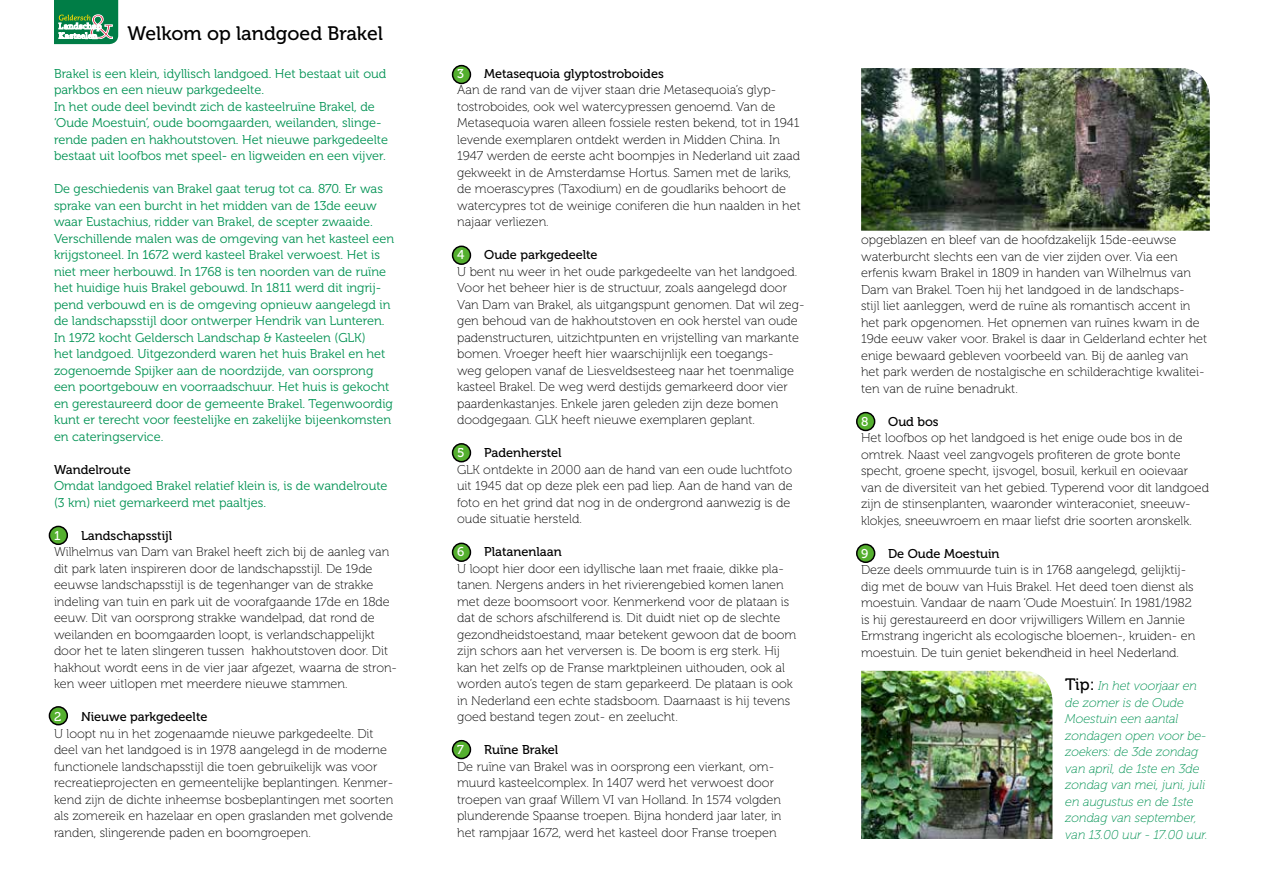
<style>
.page{position:relative;width:1263px;height:893px;background:#fff}
.page>*{position:absolute;margin:0;border:0;box-sizing:border-box;transform-origin:0 0}
.t1{font:19.5px "Museo 500";color:#000}
.t2{font:12.75px/16.5px "Museo 100";color:#000}
.t3{font:12.75px/16.5px "Museo 300";color:#009253}
.t4{font:italic 12.75px/16.5px "Museo 100";color:#009253}
.t5{font:12.75px "Museo 500";color:#000}
.t6{font:12.75px "Museo 500";color:#fff}
.s1{font-family:"Museo 500";font-style:normal;font-size:16.5px;color:#000}
</style>
<div class="page">
<svg style="left:54px;top:0;width:64px;height:44px;background:#3c9768"></svg>
<div style="left:49px;top:526px;width:18px;height:18px;background:#54af2e;border-radius:50%"></div>
<div style="left:49px;top:526px;width:19px;height:19px;border:2px solid #000;border-radius:50%"></div>
<div style="left:49px;top:707px;width:18px;height:18px;background:#54af2e;border-radius:50%"></div>
<div style="left:49px;top:706px;width:19px;height:19px;border:2px solid #000;border-radius:50%"></div>
<div style="left:453px;top:741px;width:17px;height:17px;background:#54af2e;border-radius:50%"></div>
<div style="left:452px;top:740px;width:19px;height:19px;border:2px solid #000;border-radius:50%"></div>
<div style="left:453px;top:543px;width:17px;height:18px;background:#54af2e;border-radius:50%"></div>
<div style="left:452px;top:543px;width:19px;height:19px;border:2px solid #000;border-radius:50%"></div>
<div style="left:453px;top:444px;width:17px;height:18px;background:#54af2e;border-radius:50%"></div>
<div style="left:452px;top:443px;width:19px;height:19px;border:2px solid #000;border-radius:50%"></div>
<div style="left:453px;top:246px;width:17px;height:18px;background:#54af2e;border-radius:50%"></div>
<div style="left:452px;top:246px;width:19px;height:19px;border:2px solid #000;border-radius:50%"></div>
<div style="left:453px;top:66px;width:17px;height:17px;background:#54af2e;border-radius:50%"></div>
<div style="left:452px;top:65px;width:19px;height:19px;border:2px solid #000;border-radius:50%"></div>
<div style="left:857px;top:413px;width:18px;height:17px;background:#54af2e;border-radius:50%"></div>
<div style="left:856px;top:412px;width:19px;height:19px;border:2px solid #000;border-radius:50%"></div>
<div style="left:857px;top:544px;width:18px;height:18px;background:#54af2e;border-radius:50%"></div>
<div style="left:856px;top:544px;width:19px;height:19px;border:2px solid #000;border-radius:50%"></div>
<img style="left:861px;top:68px;width:349px;height:163px">
<img style="left:861px;top:671px;width:191px;height:168px">
<h1 class="t1" style="left:128px;top:23px;width:257px">Welkom op landgoed Brakel</h1>
<p class="t3" style="left:54px;top:65px;width:336px">Brakel is een klein, idyllisch landgoed. Het bestaat uit oud parkbos en een nieuw parkgedeelte.<br>In het oude deel bevindt zich de kasteelruïne Brakel, de ‘Oude Moestuin’, oude boomgaarden, weilanden, slinge&shy;rende paden en hakhoutstoven. Het nieuwe parkgedeelte bestaat uit loofbos met speel- en ligweiden en een vijver.</p>
<p class="t3" style="left:54px;top:181px;width:342px">De geschiedenis van Brakel gaat terug tot ca. 870. Er was sprake van een burcht in het midden van de 13de eeuw waar Eustachius, ridder van Brakel, de scepter zwaaide.<br>Verschillende malen was de omgeving van het kasteel een krijgstoneel. In 1672 werd kasteel Brakel verwoest. Het is niet meer herbouwd. In 1768 is ten noorden van de ruïne het huidige huis Brakel gebouwd. In 1811 werd dit ingrij&shy;pend verbouwd en is de omgeving opnieuw aangelegd in de landschapsstijl door ontwerper Hendrik van Lunteren.<br>In 1972 kocht Geldersch Landschap &amp; Kasteelen (GLK)<br>het landgoed. Uitgezonderd waren het huis Brakel en het zogenoemde Spijker aan de noordzijde, van oorsprong een poortgebouw en voorraadschuur. Het huis is gekocht en gerestaureerd door de gemeente Brakel. Tegenwoordig kunt er terecht voor feestelijke en zakelijke bijeenkomsten en cateringservice.</p>
<p class="t5" style="left:54px;top:462px;width:78px">Wandelroute</p>
<p class="t3" style="left:54px;top:478px;width:335px">Omdat landgoed Brakel relatief klein is, is de wandelroute (3 km) niet gemarkeerd met paaltjes.</p>
<p class="t6" style="left:54px;top:528px;width:8px">1</p>
<p class="t5" style="left:81px;top:528px;width:93px">Landschapsstijl</p>
<p class="t2" style="left:54px;top:544px;width:345px">Wilhelmus van Dam van Brakel heeft zich bij de aanleg van dit park laten inspireren door de landschapsstijl. De 19de eeuwse landschapsstijl is de tegenhanger van de strakke indeling van tuin en park uit de voorafgaande 17de en 18de eeuw. Dit van oorsprong strakke wandelpad, dat rond de weilanden en boomgaarden loopt, is verlandschappelijkt door het te laten slingeren tussen hakhoutstoven door. Dit hakhout wordt eens in de vier jaar afgezet, waarna de stron&shy;ken weer uitlopen met meerdere nieuwe stammen.</p>
<p class="t6" style="left:54px;top:710px;width:9px">2</p>
<p class="t5" style="left:81px;top:710px;width:128px">Nieuwe parkgedeelte</p>
<p class="t2" style="left:54px;top:725px;width:341px">U loopt nu in het zogenaamde nieuwe parkgedeelte. Dit deel van het landgoed is in 1978 aangelegd in de moderne functionele landschapsstijl die toen gebruikelijk was voor recreatieprojecten en gemeentelijke beplantingen. Kenmer&shy;kend zijn de dichte inheemse bosbeplantingen met soorten als zomereik en hazelaar en open graslanden met golvende randen, slingerende paden en boomgroepen.</p>
<p class="t6" style="left:457px;top:66px;width:8px">3</p>
<p class="t5" style="left:484px;top:66px;width:181px">Metasequoia glyptostroboides</p>
<p class="t2" style="left:457px;top:82px;width:345px">Aan de rand van de vijver staan drie Metasequoia’s glyp&shy;tostroboides, ook wel watercypressen genoemd. Van de Metasequoia waren alleen fossiele resten bekend, tot in 1941 levende exemplaren ontdekt werden in Midden China. In 1947 werden de eerste acht boompjes in Nederland uit zaad gekweekt in de Amsterdamse Hortus. Samen met de lariks, de moerascypres (Taxodium) en de goudlariks behoort de watercypres tot de weinige coniferen die hun naalden in het najaar verliezen.</p>
<p class="t6" style="left:457px;top:248px;width:9px">4</p>
<p class="t5" style="left:484px;top:248px;width:115px">Oude parkgedeelte</p>
<p class="t2" style="left:457px;top:263px;width:349px">U bent nu weer in het oude parkgedeelte van het landgoed.<br>Voor het beheer hier is de structuur, zoals aangelegd door Van Dam van Brakel, als uitgangspunt genomen. Dat wil zeg&shy;gen behoud van de hakhoutstoven en ook herstel van oude padenstructuren, uitzichtpunten en vrijstelling van markante bomen. Vroeger heeft hier waarschijnlijk een toegangs-<br>weg gelopen vanaf de Liesveldsesteeg naar het toenmalige kasteel Brakel. De weg werd destijds gemarkeerd door vier paardenkastanjes. Enkele jaren geleden zijn deze bomen doodgegaan. GLK heeft nieuwe exemplaren geplant.</p>
<p class="t6" style="left:457px;top:446px;width:9px">5</p>
<p class="t5" style="left:484px;top:446px;width:79px">Padenherstel</p>
<p class="t2" style="left:457px;top:461px;width:337px">GLK ontdekte in 2000 aan de hand van een oude luchtfoto uit 1945 dat op deze plek een pad liep. Aan de hand van de foto en het grind dat nog in de ondergrond aanwezig is de oude situatie hersteld.</p>
<p class="t6" style="left:457px;top:545px;width:9px">6</p>
<p class="t5" style="left:484px;top:545px;width:79px">Platanenlaan</p>
<p class="t2" style="left:457px;top:560px;width:341px">U loopt hier door een idyllische laan met fraaie, dikke pla&shy;tanen. Nergens anders in het rivierengebied komen lanen met deze boomsoort voor. Kenmerkend voor de plataan is dat de schors afschilferend is. Dit duidt niet op de slechte gezondheidstoestand, maar betekent gewoon dat de boom zijn schors aan het verversen is. De boom is erg sterk. Hij kan het zelfs op de Franse marktpleinen uithouden, ook al worden auto’s tegen de stam geparkeerd. De plataan is ook in Nederland een echte stadsboom. Daarnaast is hij tevens goed bestand tegen zout- en zeelucht.</p>
<p class="t6" style="left:457px;top:743px;width:8px">7</p>
<p class="t5" style="left:484px;top:743px;width:76px">Ruïne Brakel</p>
<p class="t2" style="left:457px;top:758px;width:326px">De ruïne van Brakel was in oorsprong een vierkant, om&shy;muurd kasteelcomplex. In 1407 werd het verwoest door troepen van graaf Willem VI van Holland. In 1574 volgden plunderende Spaanse troepen. Bijna honderd jaar later, in het rampjaar 1672, werd het kasteel door Franse troepen</p>
<p class="t2" style="left:861px;top:232px;width:348px">opgeblazen en bleef van de hoofdzakelijk 15de-eeuwse waterburcht slechts een van de vier zijden over. Via een erfenis kwam Brakel in 1809 in handen van Wilhelmus van Dam van Brakel. Toen hij het landgoed in de landschaps-<br>stijl liet aanleggen, werd de ruïne als romantisch accent in het park opgenomen. Het opnemen van ruïnes kwam in de 19de eeuw vaker voor. Brakel is daar in Gelderland echter het enige bewaard gebleven voorbeeld van. Bij de aanleg van het park werden de nostalgische en schilderachtige kwalitei&shy;ten van de ruïne benadrukt.</p>
<p class="t6" style="left:861px;top:415px;width:9px">8</p>
<p class="t5" style="left:888px;top:415px;width:52px">Oud bos</p>
<p class="t2" style="left:861px;top:430px;width:349px">Het loofbos op het landgoed is het enige oude bos in de omtrek. Naast veel zangvogels profiteren de grote bonte specht, groene specht, ijsvogel, bosuil, kerkuil en ooievaar van de diversiteit van het gebied. Typerend voor dit landgoed zijn de stinsenplanten, waaronder winteraconiet, sneeuw&shy;klokjes, sneeuwroem en maar liefst drie soorten aronskelk.</p>
<p class="t6" style="left:861px;top:547px;width:9px">9</p>
<p class="t5" style="left:888px;top:547px;width:113px">De Oude Moestuin</p>
<p class="t2" style="left:861px;top:562px;width:336px">Deze deels ommuurde tuin is in 1768 aangelegd, gelijktij&shy;dig met de bouw van Huis Brakel. Het deed toen dienst als moestuin. Vandaar de naam ‘Oude Moestuin’. In 1981/1982 is hij gerestaureerd en door vrijwilligers Willem en Jannie Ermstrang ingericht als ecologische bloemen-, kruiden- en moestuin. De tuin geniet bekendheid in heel Nederland.</p>
<p class="t4" style="left:1065px;top:678px;width:144px"><span class="s1">Tip:</span> In het voorjaar en de zomer is de Oude<br>Moestuin een aantal zondagen open voor be&shy;zoekers: de 3de zondag van april, de 1ste en 3de zondag van mei, juni, juli en augustus en de 1ste zondag van september, van 13.00 uur - 17.00 uur.</p>
</div>
